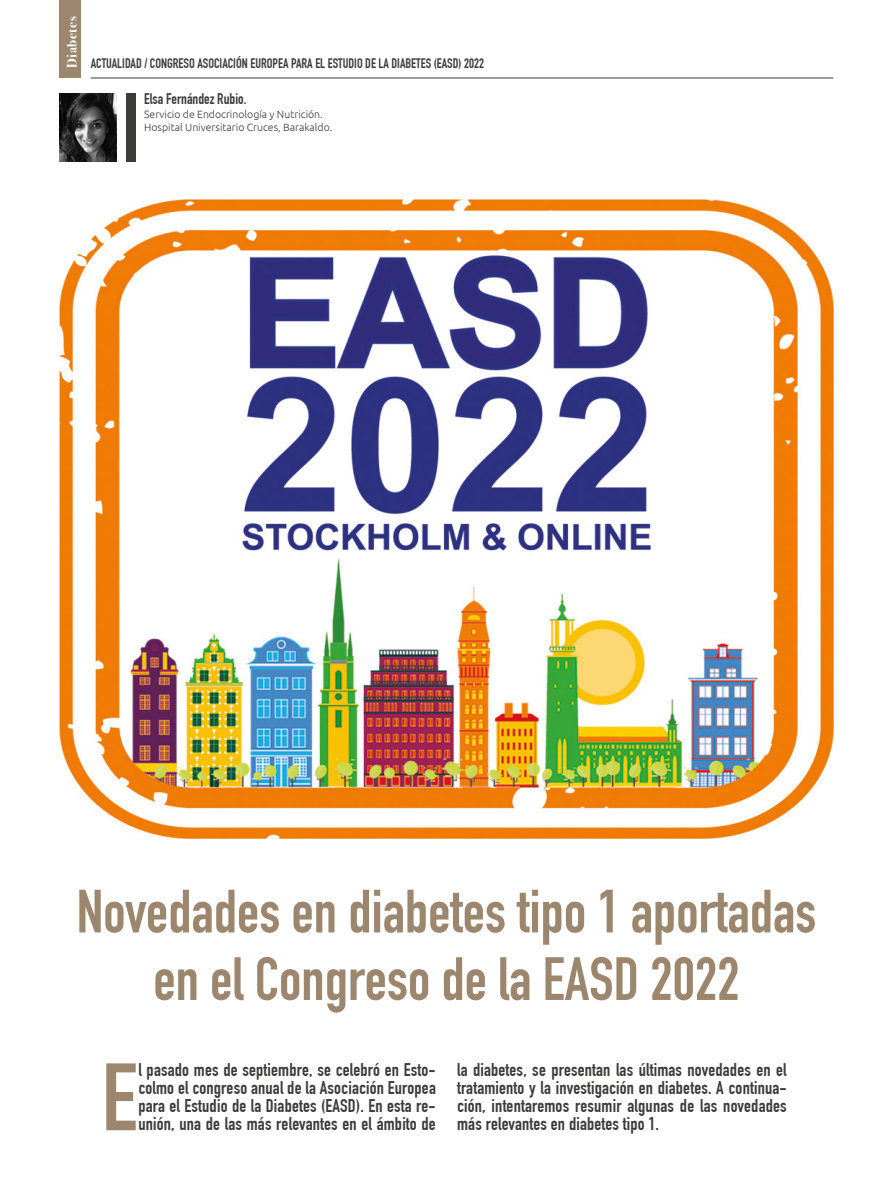
<style>
.page{position:relative;width:893px;height:1191px;background:#fff}
.page>*{position:absolute;margin:0;border:0;box-sizing:border-box;transform-origin:0 0}
.t1{font:93.9px "DIN Engschrift Std";color:#9c876e}
.t2{font:60px/67.5px "DIN Engschrift Std";color:#9c876e;text-align:center}
.t3{font:18px/18px "DIN Engschrift Std";letter-spacing:.01em;color:#3c3c3b;text-align:justify}
.t4{font:15px "DIN Engschrift Std";color:#3c3c3b}
.t5{font:13.5px "DIN Engschrift Std";color:#3c3c3b}
.t6{font:700 13.5px "Bodoni Svty Two ITCTT";letter-spacing:.04em;color:#fff}
.t7{font:300 10.5px/13.5px "Ubuntu";color:#3c3c3b}
</style>
<div class="page">
<hr style="left:91px;top:78px;width:742px;height:1px;background:#3c3c3b">
<div style="left:60px;top:0;width:21px;height:78px;background:#9c876e"></div>
<img style="left:60px;top:94px;width:57px;height:68px">
<div style="left:126px;top:94px;width:9px;height:68px;background:#3c3c3b"></div>
<img style="left:60px;top:200px;width:774px;height:638px">
<p class="t6" style="left:61px;top:68px;width:53px;rotate:-90deg">Diabetes</p>
<p class="t5" style="left:91px;top:55px;width:395px">ACTUALIDAD / CONGRESO ASOCIACIÓN EUROPEA PARA EL ESTUDIO DE LA DIABETES (EASD) 2022</p>
<p class="t4" style="left:144px;top:90px;width:104px">Elsa Fernández Rubio.</p>
<p class="t7" style="left:144px;top:107px;width:190px">Servicio de Endocrinología y Nutrición.<br>Hospital Universitario Cruces, Barakaldo.</p>
<h2 class="t2" style="left:77px;top:878px;width:741px">Novedades en diabetes tipo 1 aportadas en el Congreso de la EASD 2022</h2>
<h1 class="t1" style="left:102px;top:1042px;width:37px">E</h1>
<p class="t3" style="left:138px;top:1061px;width:299px">l pasado mes de septiembre, se celebró en Esto&shy;colmo el congreso anual de la Asociación Europea para el Estudio de la Diabetes (EASD). En esta re&shy;unión, una de las más relevantes en el ámbito de</p>
<p class="t3" style="left:457px;top:1061px;width:331px">la diabetes, se presentan las últimas novedades en el tratamiento y la investigación en diabetes. A continua&shy;ción, intentaremos resumir algunas de las novedades más relevantes en diabetes tipo 1.</p>
</div>
